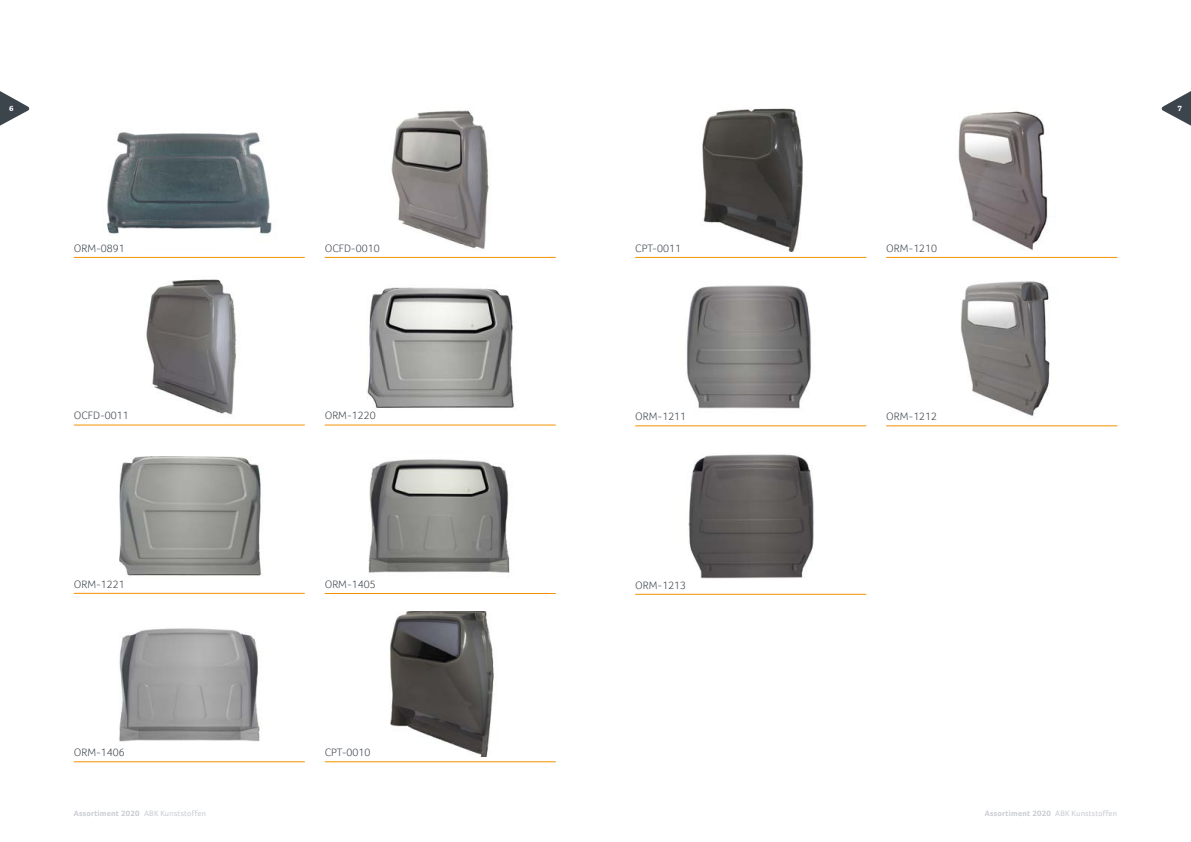
<style>
.page{position:relative;width:1191px;height:842px;background:#fff}
.page>*{position:absolute;margin:0;border:0;box-sizing:border-box;transform-origin:0 0}
.t1{font:300 11px "Foco Corp";color:#3c444c}
.t2{font:700 8px "Foco Corp";letter-spacing:.03em;color:#c7cad0}
.t3{font:700 8px "Chaparral Pro";color:#fff}
.s1{font-weight:400}
</style>
<div class="page">
<img style="left:367px;top:287px;width:147px;height:121px">
<img style="left:119px;top:456px;width:143px;height:120px">
<hr style="left:325px;top:425px;width:231px;height:1px;background:#f39200">
<hr style="left:74px;top:593px;width:231px;height:1px;background:#f39200">
<img style="left:119px;top:628px;width:141px;height:114px">
<hr style="left:74px;top:762px;width:231px;height:1px;background:#f39200">
<img style="left:368px;top:459px;width:142px;height:114px">
<hr style="left:325px;top:593px;width:231px;height:1px;background:#f39200">
<img style="left:106px;top:132px;width:166px;height:103px">
<hr style="left:74px;top:257px;width:231px;height:1px;background:#f39200">
<img style="left:391px;top:110px;width:98px;height:140px">
<hr style="left:325px;top:257px;width:231px;height:1px;background:#f39200">
<img style="left:146px;top:279px;width:90px;height:136px">
<hr style="left:74px;top:425px;width:231px;height:1px;background:#f39200">
<img style="left:389px;top:612px;width:105px;height:144px">
<hr style="left:325px;top:762px;width:231px;height:1px;background:#f39200">
<img style="left:688px;top:454px;width:126px;height:125px">
<hr style="left:635px;top:594px;width:231px;height:1px;background:#f39200">
<img style="left:687px;top:285px;width:124px;height:124px">
<hr style="left:635px;top:426px;width:231px;height:1px;background:#f39200">
<img style="left:961px;top:281px;width:89px;height:135px">
<hr style="left:886px;top:426px;width:231px;height:1px;background:#f39200">
<img style="left:702px;top:108px;width:101px;height:144px">
<hr style="left:635px;top:257px;width:231px;height:1px;background:#f39200">
<img style="left:958px;top:111px;width:90px;height:140px">
<hr style="left:886px;top:257px;width:231px;height:1px;background:#f39200">
<svg style="left:0;top:91px;width:29px;height:35px"></svg>
<svg style="left:1161px;top:91px;width:30px;height:35px"></svg>
<p class="t3" style="left:9px;top:104px;width:6px">6</p>
<p class="t3" style="left:1177px;top:104px;width:6px">7</p>
<p class="t1" style="left:74px;top:242px;width:52px">ORM-0891</p>
<p class="t1" style="left:325px;top:242px;width:56px">OCFD-0010</p>
<p class="t1" style="left:635px;top:242px;width:47px">CPT-0011</p>
<p class="t1" style="left:886px;top:242px;width:52px">ORM-1210</p>
<p class="t1" style="left:74px;top:409px;width:56px">OCFD-0011</p>
<p class="t1" style="left:325px;top:409px;width:52px">ORM-1220</p>
<p class="t1" style="left:635px;top:410px;width:52px">ORM-1211</p>
<p class="t1" style="left:886px;top:410px;width:52px">ORM-1212</p>
<p class="t1" style="left:74px;top:577px;width:52px">ORM-1221</p>
<p class="t1" style="left:325px;top:578px;width:52px">ORM-1405</p>
<p class="t1" style="left:635px;top:578px;width:52px">ORM-1213</p>
<p class="t1" style="left:74px;top:746px;width:52px">ORM-1406</p>
<p class="t1" style="left:325px;top:746px;width:47px">CPT-0010</p>
<p class="t2" style="left:74px;top:809px;width:134px">Assortiment 2020 <span class="s1">ABK Kunststoffen</span></p>
<p class="t2" style="left:985px;top:809px;width:134px">Assortiment 2020 <span class="s1">ABK Kunststoffen</span></p>
</div>
